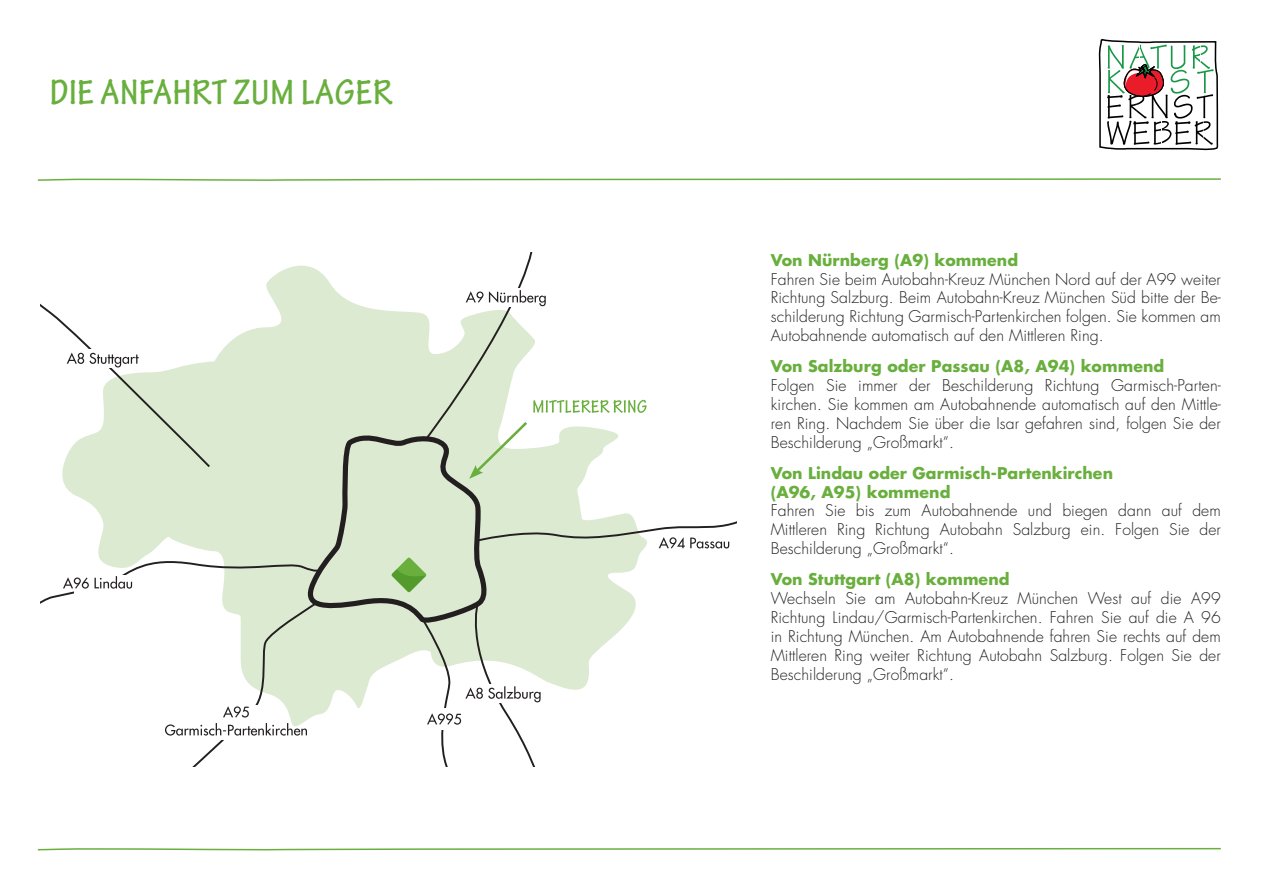
<style>
.page{position:relative;width:1263px;height:893px;background:#fff}
.page>*{position:absolute;margin:0;border:0;box-sizing:border-box;transform-origin:0 0}
.t1{font:700 condensed 37.5px "Tekton Pro";letter-spacing:.02em;color:#69af3d}
.t2{font:300 15.75px/18.9px "Futura Std";letter-spacing:.005em;color:#231f20;text-align:justify}
.t3{font:700 15.75px/18.9px "Futura Std";letter-spacing:.005em;color:#69af3d}
</style>
<div class="page">
<svg style="left:41px;top:253px;width:695px;height:514px"></svg>
<svg style="left:1098px;top:38px;width:121px;height:113px"></svg>
<svg style="left:37px;top:178px;width:1184px;height:3px"></svg>
<svg style="left:37px;top:847px;width:1184px;height:4px"></svg>
<h1 class="t1" style="left:50px;top:71px;width:344px">DIE ANFAHRT ZUM LAGER</h1>
<p class="t3" style="left:771px;top:250px;width:249px">Von Nürnberg (A9) kommend</p>
<p class="t2" style="left:771px;top:270px;width:452px">Fahren Sie beim Autobahn-Kreuz München Nord auf der A99 weiter Richtung Salzburg. Beim Autobahn-Kreuz München Süd bitte der Be&shy;schilderung Richtung Garmisch-Partenkirchen folgen. Sie kommen am Autobahnende automatisch auf den Mittleren Ring.</p>
<p class="t3" style="left:771px;top:357px;width:395px">Von Salzburg oder Passau (A8, A94) kommend</p>
<p class="t2" style="left:771px;top:376px;width:452px">Folgen Sie immer der Beschilderung Richtung Garmisch-Parten&shy;kirchen. Sie kommen am Autobahnende automatisch auf den Mittle&shy;ren Ring. Nachdem Sie über die Isar gefahren sind, folgen Sie der Beschilderung „Großmarkt“.</p>
<p class="t3" style="left:771px;top:463px;width:344px">Von Lindau oder Garmisch-Partenkirchen (A96, A95) kommend</p>
<p class="t2" style="left:771px;top:502px;width:452px">Fahren Sie bis zum Autobahnende und biegen dann auf dem Mittleren Ring Richtung Autobahn Salzburg ein. Folgen Sie der Beschilderung „Großmarkt“.</p>
<p class="t3" style="left:771px;top:570px;width:240px">Von Stuttgart (A8) kommend</p>
<p class="t2" style="left:771px;top:589px;width:452px">Wechseln Sie am Autobahn-Kreuz München West auf die A99<br>Richtung Lindau/Garmisch-Partenkirchen. Fahren Sie auf die A 96 in Richtung München. Am Autobahnende fahren Sie rechts auf dem Mittleren Ring weiter Richtung Autobahn Salzburg. Folgen Sie der Beschilderung „Großmarkt“.</p>
</div>
